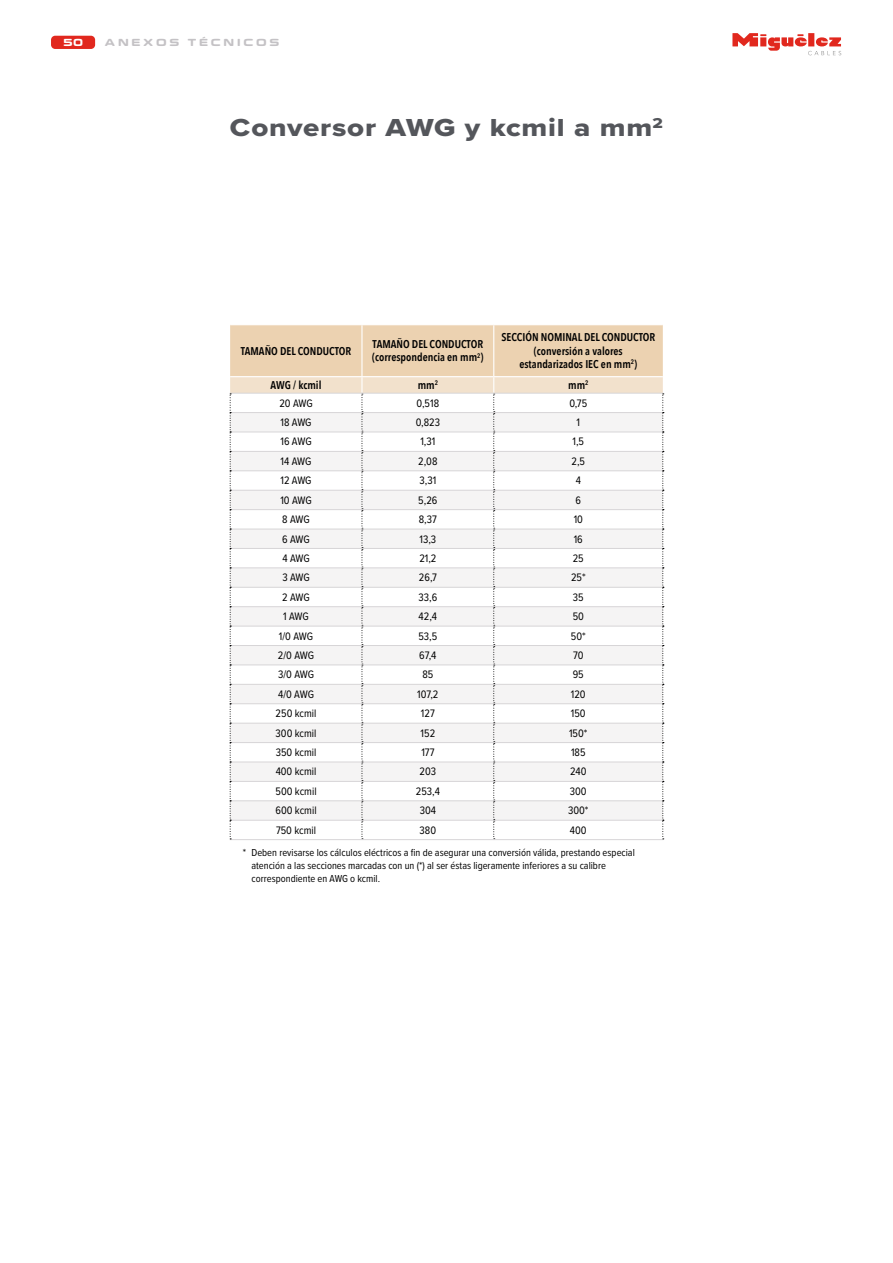
<style>
.page{position:relative;width:893px;height:1263px;background:#fff}
.page>*{position:absolute;margin:0;border:0;box-sizing:border-box;transform-origin:0 0}
.ANEXO-TITULO1{font:25.5px "Proxima Nova Extrabld";letter-spacing:.025em;color:#54565b;scale:1.16 1}
.tabla_7pt{font:11.25px "Proxima Nova Cond";color:#000}
.tabla_7pt_demi_bold{font:600 11.25px/13.5px "Avenir Next Condensed";color:#000}
.NOTA{font:10.5px/12.6px "Proxima Nova Cond";color:#000}
.t1{font:700 10.5px "Eurostile Candy LT Pro X";letter-spacing:.27em;color:#c4c2c5}
.t2{font:700 10.5px "Eurostile Candy LT Pro X";color:#fff}
</style>
<div class="page">
<svg style="left:732px;top:33px;width:109px;height:22px"></svg>
<div style="left:808px;top:33px;width:6px;height:13px;background:#e1281e"></div>
<div style="left:760px;top:37px;width:6px;height:9px;background:#e1281e"></div>
<div style="left:51px;top:36px;width:44px;height:13px;background:#e1281e;border-radius:4px"></div>
<hr style="left:230px;top:839px;width:132px;height:1px;background:#d7d5d7">
<hr style="left:362px;top:839px;width:132px;height:1px;background:#d7d5d7">
<hr style="left:494px;top:839px;width:169px;height:1px;background:#d7d5d7">
<svg style="left:230px;top:325px;width:434px;height:514px"></svg>
<p class="t2" style="left:63px;top:36px;width:22px">50</p>
<p class="t1" style="left:105px;top:37px;width:176px">ANEXOS TÉCNICOS</p>
<p class="ANEXO-TITULO1" style="left:230px;top:109px;width:375px">Conversor AWG y kcmil a mm<sup>2</sup></p>
<p class="tabla_7pt_demi_bold" style="left:241px;top:344px;width:112px">TAMAÑO DEL CONDUCTOR</p>
<p class="tabla_7pt_demi_bold" style="left:372px;top:337px;width:113px">TAMAÑO DEL CONDUCTOR (correspondencia en mm<sup>2</sup>)</p>
<p class="tabla_7pt_demi_bold" style="left:501px;top:330px;width:155px;text-align:center">SECCIÓN NOMINAL DEL CONDUCTOR (conversión a valores estandarizados IEC en mm<sup>2</sup>)</p>
<p class="tabla_7pt_demi_bold" style="left:271px;top:378px;width:53px">AWG / kcmil</p>
<p class="tabla_7pt_demi_bold" style="left:418px;top:378px;width:22px">mm<sup>2</sup></p>
<p class="tabla_7pt_demi_bold" style="left:568px;top:378px;width:22px">mm<sup>2</sup></p>
<p class="tabla_7pt" style="left:279px;top:395px;width:35px">20 AWG</p>
<p class="tabla_7pt" style="left:417px;top:395px;width:24px">0,518</p>
<p class="tabla_7pt" style="left:569px;top:395px;width:19px">0,75</p>
<p class="tabla_7pt" style="left:280px;top:414px;width:33px">18 AWG</p>
<p class="tabla_7pt" style="left:416px;top:414px;width:26px">0,823</p>
<p class="tabla_7pt" style="left:576px;top:414px;width:5px">1</p>
<p class="tabla_7pt" style="left:280px;top:433px;width:33px">16 AWG</p>
<p class="tabla_7pt" style="left:420px;top:433px;width:16px">1,31</p>
<p class="tabla_7pt" style="left:572px;top:433px;width:13px">1,5</p>
<p class="tabla_7pt" style="left:281px;top:453px;width:32px">14 AWG</p>
<p class="tabla_7pt" style="left:418px;top:453px;width:21px">2,08</p>
<p class="tabla_7pt" style="left:571px;top:453px;width:15px">2,5</p>
<p class="tabla_7pt" style="left:280px;top:472px;width:33px">12 AWG</p>
<p class="tabla_7pt" style="left:419px;top:472px;width:18px">3,31</p>
<p class="tabla_7pt" style="left:576px;top:472px;width:7px">4</p>
<p class="tabla_7pt" style="left:280px;top:492px;width:33px">10 AWG</p>
<p class="tabla_7pt" style="left:418px;top:492px;width:21px">5,26</p>
<p class="tabla_7pt" style="left:576px;top:492px;width:7px">6</p>
<p class="tabla_7pt" style="left:282px;top:511px;width:29px">8 AWG</p>
<p class="tabla_7pt" style="left:419px;top:511px;width:20px">8,37</p>
<p class="tabla_7pt" style="left:574px;top:511px;width:11px">10</p>
<p class="tabla_7pt" style="left:282px;top:530px;width:29px">6 AWG</p>
<p class="tabla_7pt" style="left:419px;top:530px;width:18px">13,3</p>
<p class="tabla_7pt" style="left:574px;top:530px;width:11px">16</p>
<p class="tabla_7pt" style="left:282px;top:550px;width:29px">4 AWG</p>
<p class="tabla_7pt" style="left:419px;top:550px;width:19px">21,2</p>
<p class="tabla_7pt" style="left:573px;top:550px;width:13px">25</p>
<p class="tabla_7pt" style="left:282px;top:569px;width:29px">3 AWG</p>
<p class="tabla_7pt" style="left:419px;top:569px;width:19px">26,7</p>
<p class="tabla_7pt" style="left:571px;top:569px;width:16px">25*</p>
<p class="tabla_7pt" style="left:282px;top:589px;width:29px">2 AWG</p>
<p class="tabla_7pt" style="left:418px;top:589px;width:20px">33,6</p>
<p class="tabla_7pt" style="left:573px;top:589px;width:12px">35</p>
<p class="tabla_7pt" style="left:283px;top:608px;width:27px">1 AWG</p>
<p class="tabla_7pt" style="left:419px;top:608px;width:20px">42,4</p>
<p class="tabla_7pt" style="left:573px;top:608px;width:13px">50</p>
<p class="tabla_7pt" style="left:279px;top:627px;width:36px">1/0 AWG</p>
<p class="tabla_7pt" style="left:418px;top:627px;width:20px">53,5</p>
<p class="tabla_7pt" style="left:571px;top:627px;width:16px">50*</p>
<p class="tabla_7pt" style="left:278px;top:647px;width:38px">2/0 AWG</p>
<p class="tabla_7pt" style="left:419px;top:647px;width:19px">67,4</p>
<p class="tabla_7pt" style="left:573px;top:647px;width:12px">70</p>
<p class="tabla_7pt" style="left:278px;top:666px;width:37px">3/0 AWG</p>
<p class="tabla_7pt" style="left:422px;top:666px;width:12px">85</p>
<p class="tabla_7pt" style="left:573px;top:666px;width:13px">95</p>
<p class="tabla_7pt" style="left:278px;top:686px;width:37px">4/0 AWG</p>
<p class="tabla_7pt" style="left:417px;top:686px;width:23px">107,2</p>
<p class="tabla_7pt" style="left:571px;top:686px;width:16px">120</p>
<p class="tabla_7pt" style="left:276px;top:705px;width:42px">250 kcmil</p>
<p class="tabla_7pt" style="left:421px;top:705px;width:15px">127</p>
<p class="tabla_7pt" style="left:571px;top:705px;width:16px">150</p>
<p class="tabla_7pt" style="left:276px;top:725px;width:42px">300 kcmil</p>
<p class="tabla_7pt" style="left:421px;top:725px;width:16px">152</p>
<p class="tabla_7pt" style="left:569px;top:725px;width:20px">150*</p>
<p class="tabla_7pt" style="left:276px;top:744px;width:42px">350 kcmil</p>
<p class="tabla_7pt" style="left:421px;top:744px;width:15px">177</p>
<p class="tabla_7pt" style="left:571px;top:744px;width:16px">185</p>
<p class="tabla_7pt" style="left:276px;top:763px;width:42px">400 kcmil</p>
<p class="tabla_7pt" style="left:420px;top:763px;width:18px">203</p>
<p class="tabla_7pt" style="left:570px;top:763px;width:18px">240</p>
<p class="tabla_7pt" style="left:275px;top:783px;width:43px">500 kcmil</p>
<p class="tabla_7pt" style="left:416px;top:783px;width:26px">253,4</p>
<p class="tabla_7pt" style="left:570px;top:783px;width:18px">300</p>
<p class="tabla_7pt" style="left:275px;top:802px;width:43px">600 kcmil</p>
<p class="tabla_7pt" style="left:420px;top:802px;width:18px">304</p>
<p class="tabla_7pt" style="left:568px;top:802px;width:22px">300*</p>
<p class="tabla_7pt" style="left:276px;top:822px;width:42px">750 kcmil</p>
<p class="tabla_7pt" style="left:420px;top:822px;width:18px">380</p>
<p class="tabla_7pt" style="left:570px;top:822px;width:18px">400</p>
<p class="NOTA" style="left:251px;top:846px;width:385px;text-indent:-9px">* Deben revisarse los cálculos eléctricos a fin de asegurar una conversión válida, prestando especial atención a las secciones marcadas con un (*) al ser éstas ligeramente inferiores a su calibre correspondiente en AWG o kcmil.</p>
</div>
